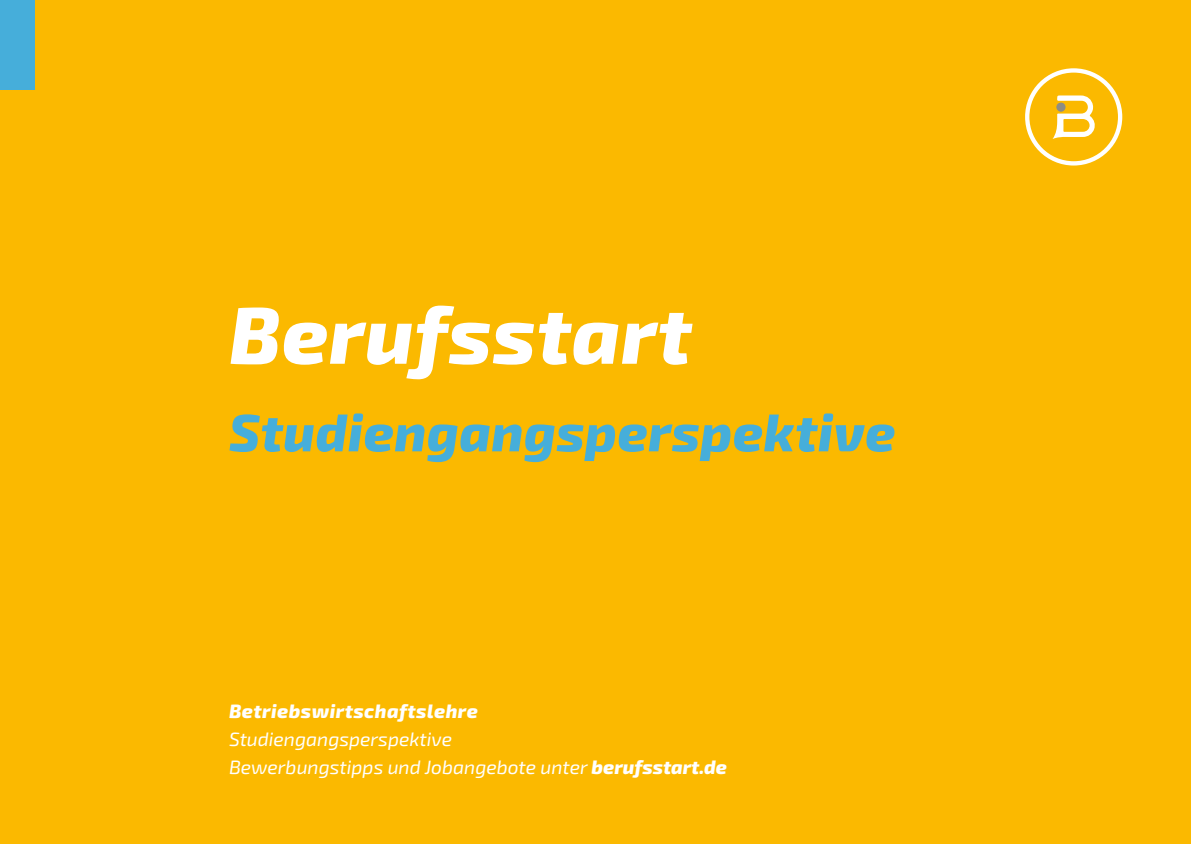
<style>
.page{position:relative;width:1191px;height:844px;background:#fff}
.page>*{position:absolute;margin:0;border:0;box-sizing:border-box;transform-origin:0 0}
.t1{font:italic 800 80.5px "Exo 2.0";letter-spacing:.01em;color:#fff}
.t2{font:italic 800 52.5px "Exo 2.0";letter-spacing:.01em;color:#46aeda}
.t3{font:italic 19.25px/28px "Exo 2.0";color:#fff}
.t4{font:italic 800 19.25px "Exo 2.0";letter-spacing:.025em;color:#fff}
.s1{font-weight:800}
</style>
<div class="page">
<div style="left:0;top:0;width:1191px;height:843px;background:#fbb900"></div>
<svg style="left:1025px;top:68px;width:97px;height:97px"></svg>
<div style="left:0;top:0;width:35px;height:89px;background:#46aeda"></div>
<h1 class="t1" style="left:229px;top:286px;width:464px">Berufsstart</h1>
<h2 class="t2" style="left:229px;top:401px;width:668px">Studiengangsperspektive</h2>
<p class="t4" style="left:229px;top:699px;width:250px">Betriebswirtschaftslehre</p>
<p class="t3" style="left:229px;top:725px;width:499px">Studiengangsperspektive<br>Bewerbungstipps und Jobangebote unter <span class="s1">berufsstart.de</span></p>
</div>
